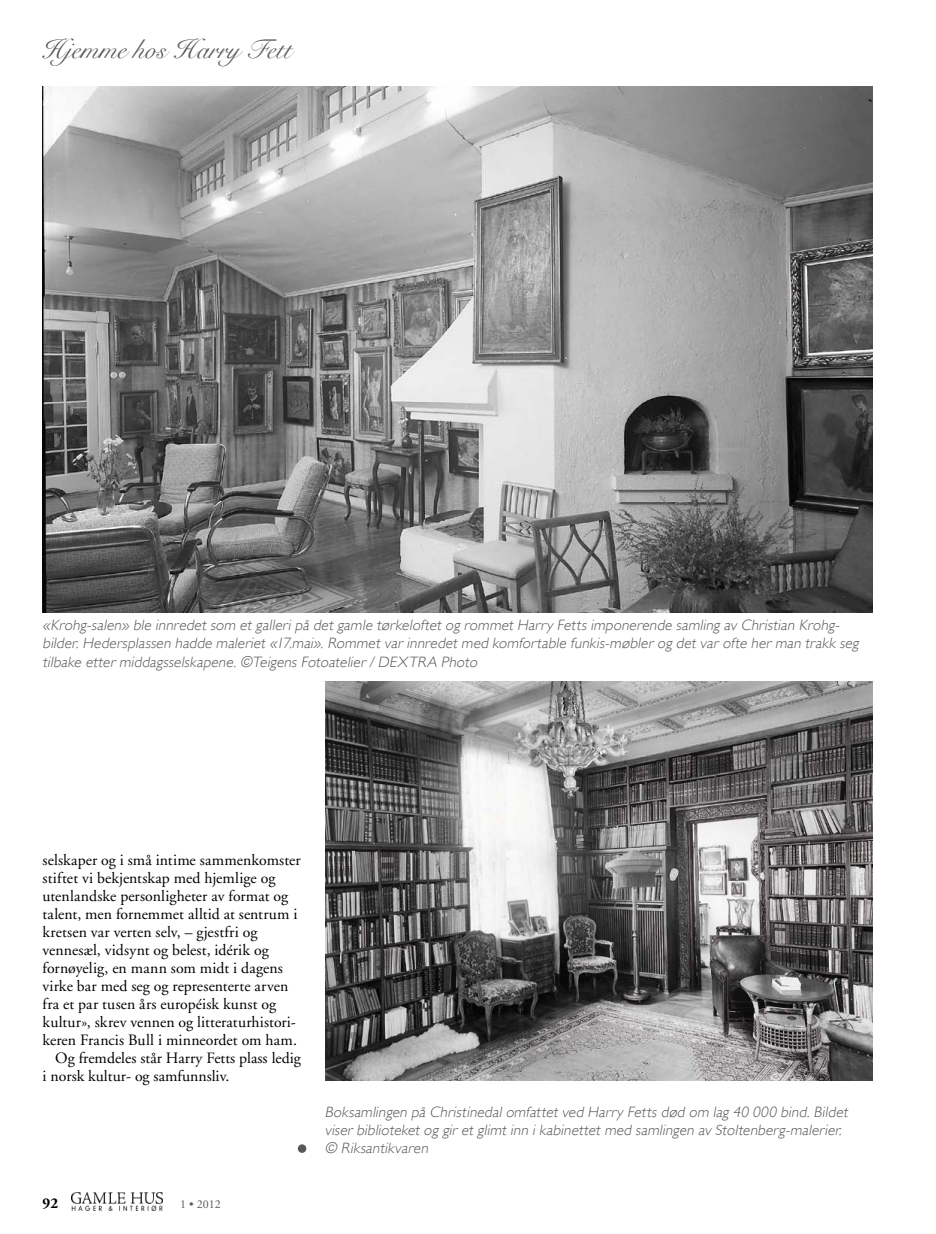
<style>
.page{position:relative;width:936px;height:1234px;background:#fff}
.page>*{position:absolute;margin:0;border:0;box-sizing:border-box;transform-origin:0 0}
.t1{font:27px "Snell Roundhand";letter-spacing:.005em;color:#58585a}
.t2{font:15.75px "Adobe Garamond";color:#000}
.t3{font:italic 300 15px/18px "Gill Sans";letter-spacing:.03em;color:#58585a}
.t4{font:700 15px "Adobe Garamond";color:#000}
.t5{font:12px "Adobe Garamond";color:#58585a}
</style>
<div class="page">
<img style="left:71px;top:1192px;width:91px;height:17px">
<img style="left:43px;top:86px;width:829px;height:526px">
<img style="left:325px;top:681px;width:547px;height:399px">
<svg style="left:298px;top:1143px;width:8px;height:9px"></svg>
<h1 class="t1" style="left:42px;top:33px;width:251px">Hjemme hos Harry Fett</h1>
<p class="t3" style="left:43px;top:616px;width:820px">«Krohg-salen» ble innredet som et galleri på det gamle tørkeloftet og rommet Harry Fetts imponerende samling av Christian Krohg&shy;bilder. Hedersplassen hadde maleriet «17.mai». Rommet var innredet med komfortable funkis-møbler og det var ofte her man trakk seg tilbake etter middagsselskapene. ©Teigens Fotoatelier / DEXTRA Photo</p>
<p class="t2" style="left:43px;top:851px;width:260px">selskaper og i små intime sammenkomster</p>
<p class="t2" style="left:43px;top:869px;width:234px">stiftet vi bekjentskap med hjemlige og</p>
<p class="t2" style="left:43px;top:887px;width:247px">utenlandske personligheter av format og</p>
<p class="t2" style="left:43px;top:905px;width:256px">talent, men fornemmet alltid at sentrum i</p>
<p class="t2" style="left:43px;top:923px;width:216px">kretsen var verten selv, – gjestfri og</p>
<p class="t2" style="left:43px;top:941px;width:228px">vennesæl, vidsynt og belest, idérik og</p>
<p class="t2" style="left:43px;top:959px;width:242px">fornøyelig, en mann som midt i dagens</p>
<p class="t2" style="left:43px;top:977px;width:247px">virke bar med seg og representerte arven</p>
<p class="t2" style="left:43px;top:995px;width:235px">fra et par tusen års européisk kunst og</p>
<p class="t2" style="left:43px;top:1013px;width:255px">kultur», skrev vennen og litteraturhistori-</p>
<p class="t2" style="left:43px;top:1031px;width:256px">keren Francis Bull i minneordet om ham.</p>
<p class="t2" style="left:55px;top:1049px;width:247px">Og fremdeles står Harry Fetts plass ledig</p>
<p class="t2" style="left:43px;top:1067px;width:188px">i norsk kultur- og samfunnsliv.</p>
<p class="t4" style="left:43px;top:1194px;width:17px">92</p>
<p class="t5" style="left:180px;top:1196px;width:42px">1 • 2012</p>
<p class="t3" style="left:325px;top:1102px;width:527px">Boksamlingen på Christinedal omfattet ved Harry Fetts død om lag 40 000 bind. Bildet viser biblioteket og gir et glimt inn i kabinettet med samlingen av Stoltenberg-malerier. © Riksantikvaren</p>
</div>
